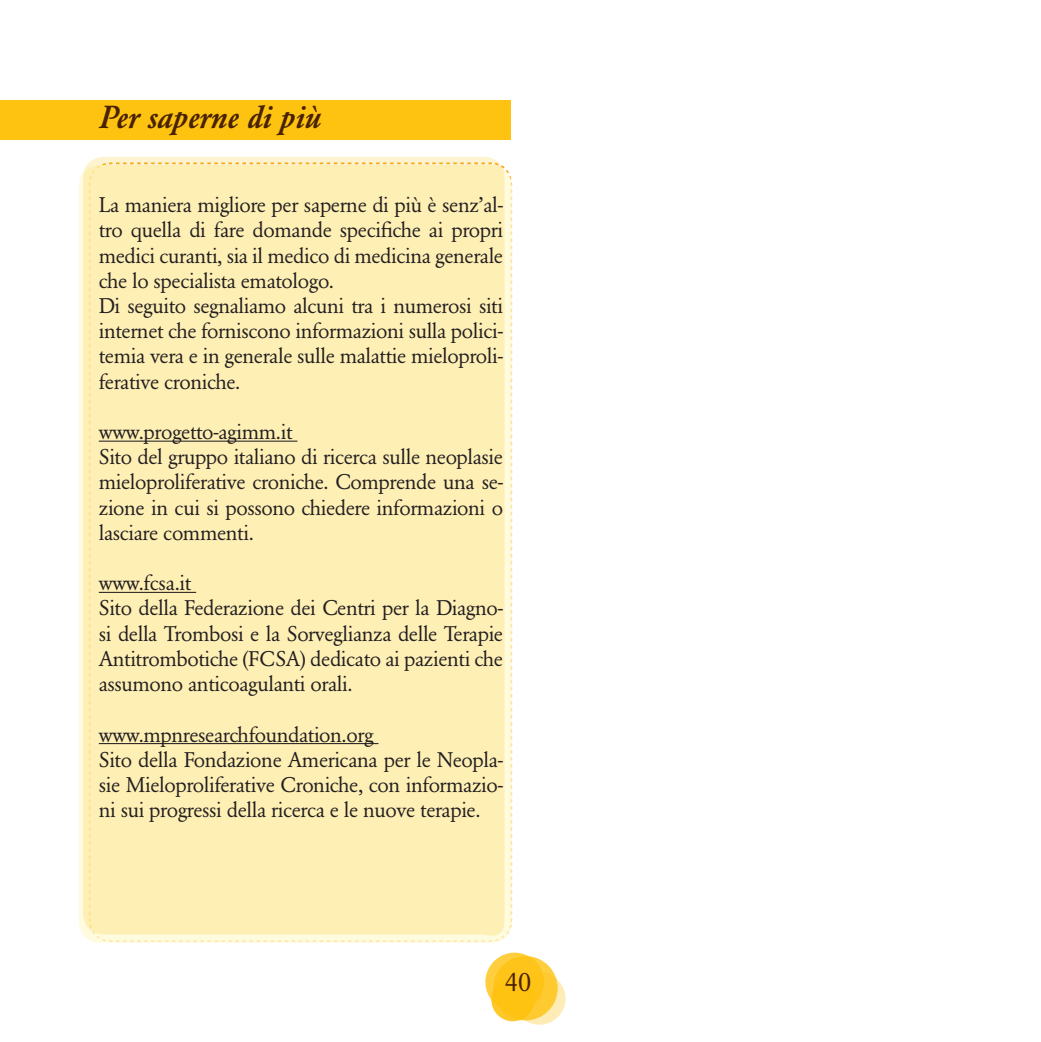
<style>
.page{position:relative;width:1041px;height:1042px;background:#fff}
.page>*{position:absolute;margin:0;border:0;box-sizing:border-box;transform-origin:0 0}
.t1{font:italic 500 31.5px "Garamond BE";color:#492200}
.t2{font:26.25px "Garamond BE";color:#492200}
.t3{font:21px/25.2px "Garamond BE";letter-spacing:-.02em;color:#231f20;text-align:justify}
</style>
<div class="page">
<svg style="left:491px;top:978px;width:43px;height:43px"></svg>
<svg style="left:493px;top:956px;width:65px;height:64px"></svg>
<svg style="left:513px;top:972px;width:53px;height:53px"></svg>
<svg style="left:485px;top:952px;width:59px;height:59px;background:#fec51f"></svg>
<div style="left:0;top:100px;width:510px;height:39px;background:#fec210"></div>
<svg style="left:79px;top:165px;width:433px;height:778px;background:#fef9d9"></svg>
<div style="left:83px;top:157px;width:422px;height:780px;background:#feefb5"></div>
<hr style="left:99px;top:441px;width:198px;height:1px;background:#231f20">
<hr style="left:99px;top:592px;width:97px;height:1px;background:#231f20">
<hr style="left:99px;top:743px;width:279px;height:1px;background:#231f20">
<p class="t1" style="left:99px;top:99px;width:223px">Per saperne di più</p>
<p class="t3" style="left:99px;top:192px;width:406px">La maniera migliore per saperne di più è senz’al&shy;tro quella di fare domande specifiche ai propri medici curanti, sia il medico di medicina generale che lo specialista ematologo.</p>
<p class="t3" style="left:99px;top:293px;width:406px">Di seguito segnaliamo alcuni tra i numerosi siti internet che forniscono informazioni sulla polici&shy;temia vera e in generale sulle malattie mieloproli&shy;ferative croniche.</p>
<p class="t3" style="left:99px;top:419px;width:195px">www.progetto-agimm.it</p>
<p class="t3" style="left:99px;top:444px;width:406px">Sito del gruppo italiano di ricerca sulle neoplasie mieloproliferative croniche. Comprende una se&shy;zione in cui si possono chiedere informazioni o lasciare commenti.</p>
<p class="t3" style="left:99px;top:570px;width:94px">www.fcsa.it</p>
<p class="t3" style="left:99px;top:596px;width:406px">Sito della Federazione dei Centri per la Diagno&shy;si della Trombosi e la Sorveglianza delle Terapie Antitrombotiche (FCSA) dedicato ai pazienti che assumono anticoagulanti orali.</p>
<p class="t3" style="left:99px;top:722px;width:276px">www.mpnresearchfoundation.org</p>
<p class="t3" style="left:99px;top:747px;width:406px">Sito della Fondazione Americana per le Neopla&shy;sie Mieloproliferative Croniche, con informazio&shy;ni sui progressi della ricerca e le nuove terapie.</p>
<p class="t2" style="left:505px;top:967px;width:28px">40</p>
</div>
